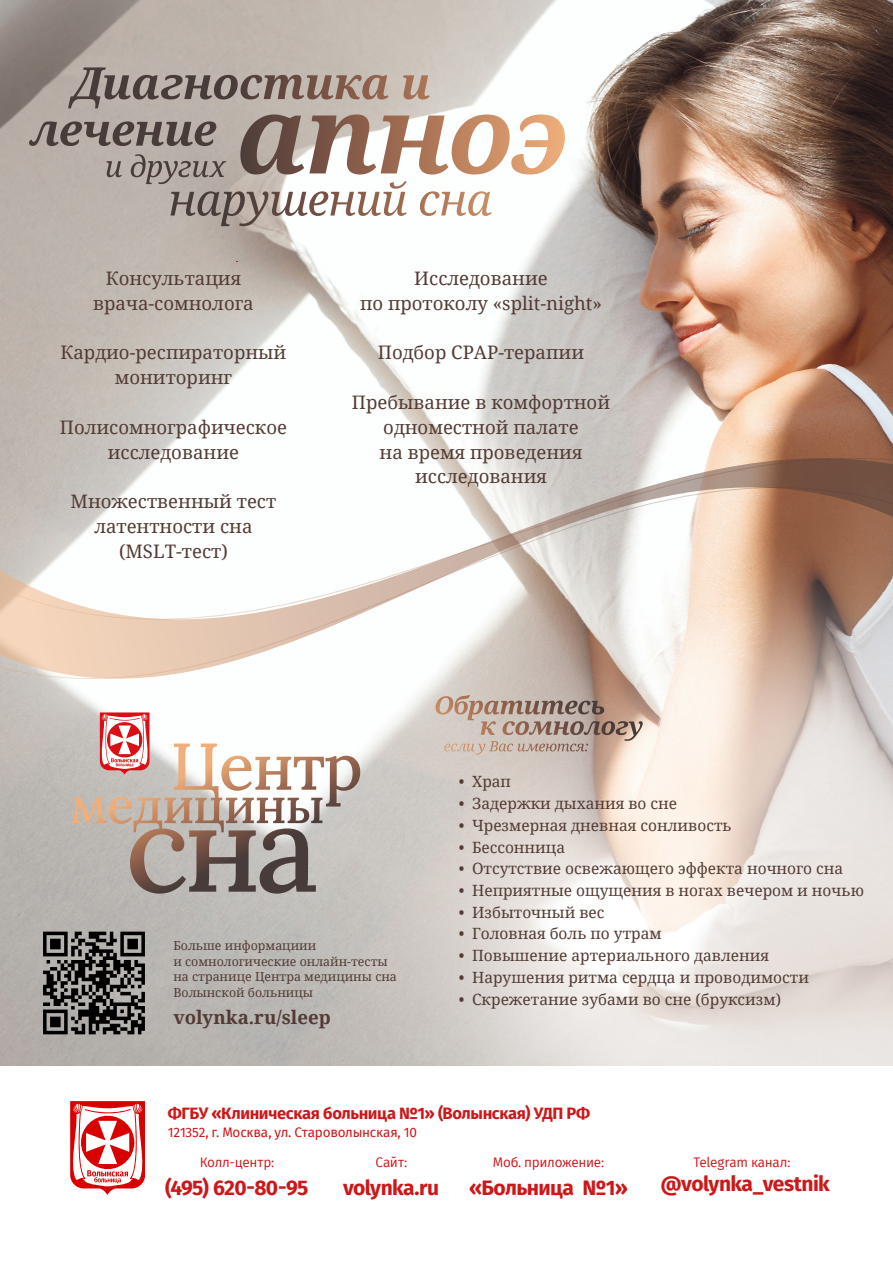
<style>
.page{position:relative;width:893px;height:1263px;background:#fff}
.page>*{position:absolute;margin:0;border:0;box-sizing:border-box;transform-origin:0 0}
.t1{font:700 21px "Fira Sans";letter-spacing:-.03em;color:#cd1719}
.t2{font:18.6px/24.8px "Noto Serif";color:#533b34;text-align:center}
.t3{font:700 18.6px "Noto Serif";color:#533b34}
.t4{font:700 16.5px "Fira Sans";letter-spacing:-.02em;color:#cd1719}
.t5{font:15.45px "Noto Serif";color:#533b34}
.t6{font:13.5px "Fira Sans";letter-spacing:-.02em;color:#cd1719}
.t7{font:13.5px "Fira Sans";letter-spacing:-.015em;color:#cd1719}
.t8{font:12.45px/15.5px "Noto Serif";color:#533b34}
</style>
<div class="page">
<img style="left:0;top:0;width:893px;height:1065px">
<img style="left:29px;top:921px;width:130px;height:125px">
<svg style="left:0;top:457px;width:893px;height:223px"></svg>
<svg style="left:71px;top:712px;width:289px;height:182px"></svg>
<svg style="left:68px;top:67px;width:226px;height:41px;background:#9b918a"></svg>
<svg style="left:435px;top:695px;width:123px;height:19px;background:#b8a093"></svg>
<svg style="left:70px;top:1101px;width:75px;height:94px"></svg>
<p class="t2" style="left:93px;top:265px;width:162px">Консультация врача-сомнолога</p>
<p class="t2" style="left:60px;top:340px;width:227px">Кардио-респираторный мониторинг</p>
<p class="t2" style="left:60px;top:414px;width:229px">Полисомнографическое исследование</p>
<p class="t2" style="left:71px;top:488px;width:207px">Множественный тест латентности сна (MSLT-тест)</p>
<p class="t2" style="left:360px;top:265px;width:244px">Исследование<br>по протоколу «split-night»</p>
<p class="t2" style="left:378px;top:340px;width:208px">Подбор CPAP-терапии</p>
<p class="t2" style="left:352px;top:389px;width:260px">Пребывание в комфортной одноместной палате<br>на время проведения исследования</p>
<p class="t8" style="left:173px;top:938px;width:225px">Больше информациии<br>и сомнологические онлайн-тесты на странице Центра медицины сна<br>Волынской больницы</p>
<p class="t3" style="left:173px;top:1004px;width:159px">volynka.ru/sleep</p>
<p class="t5" style="left:459px;top:771px;width:54px">• Храп</p>
<p class="t5" style="left:459px;top:793px;width:220px">• Задержки дыхания во сне</p>
<p class="t5" style="left:459px;top:815px;width:274px">• Чрезмерная дневная сонливость</p>
<p class="t5" style="left:459px;top:836px;width:108px">• Бессонница</p>
<p class="t5" style="left:459px;top:858px;width:386px">• Отсутствие освежающего эффекта ночного сна</p>
<p class="t5" style="left:459px;top:880px;width:407px">• Неприятные ощущения в ногах вечером и ночью</p>
<p class="t5" style="left:459px;top:901px;width:147px">• Избыточный вес</p>
<p class="t5" style="left:459px;top:923px;width:204px">• Головная боль по утрам</p>
<p class="t5" style="left:459px;top:945px;width:312px">• Повышение артериального давления</p>
<p class="t5" style="left:459px;top:966px;width:352px">• Нарушения ритма сердца и проводимости</p>
<p class="t5" style="left:459px;top:988px;width:324px">• Скрежетание зубами во сне (бруксизм)</p>
<p class="t4" style="left:168px;top:1099px;width:424px">ФГБУ «Клиническая больница №1» (Волынская) УДП РФ</p>
<p class="t7" style="left:168px;top:1122px;width:250px">121352, г. Москва, ул. Староволынская, 10</p>
<p class="t6" style="left:200px;top:1152px;width:76px">Колл-центр:</p>
<p class="t6" style="left:375px;top:1152px;width:33px">Сайт:</p>
<p class="t6" style="left:493px;top:1152px;width:113px">Моб. приложение:</p>
<p class="t6" style="left:693px;top:1152px;width:98px">Telegram канал:</p>
<h1 class="t1" style="left:661px;top:1166px;width:171px">@volynka_vestnik</h1>
<h1 class="t1" style="left:165px;top:1170px;width:145px">(495) 620-80-95</h1>
<h1 class="t1" style="left:343px;top:1170px;width:98px">volynka.ru</h1>
<h1 class="t1" style="left:469px;top:1170px;width:160px">«Больница №1»</h1>
</div>
